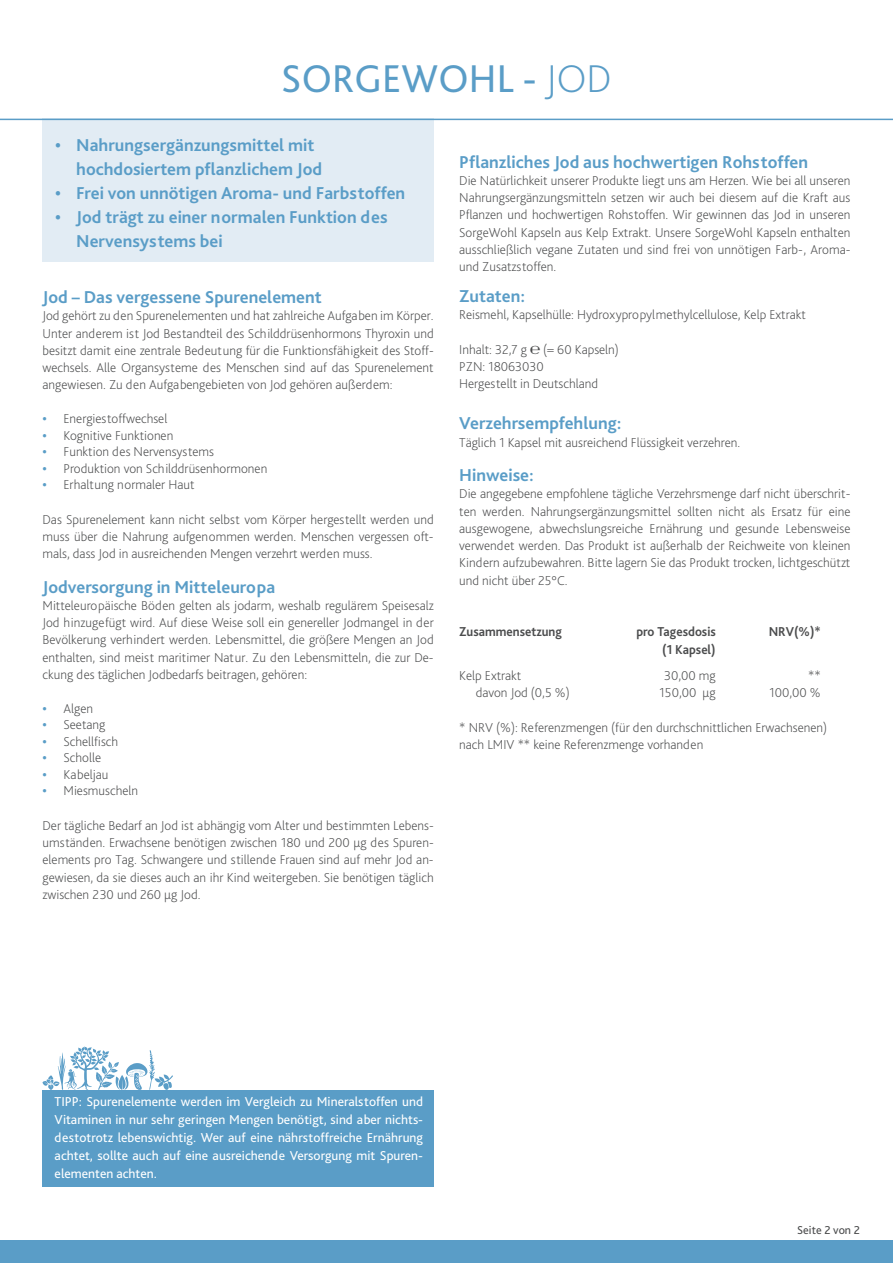
<style>
.page{position:relative;width:893px;height:1263px;background:#fff}
.page>*{position:absolute;margin:0;border:0;box-sizing:border-box;transform-origin:0 0}
.t1{font:40.5px "Bliss Pro";letter-spacing:.005em;color:#5a9dc7}
.t2{font:700 18px/24px "Bliss Pro";color:#5a9dc7}
.t3{font:200 13.5px/17.2px "Bliss Pro";color:#4b4c4d;text-align:justify}
.t4{font:13.5px/18px "Bliss Pro";color:#fff;text-align:justify}
.t5{font:700 13.5px "Bliss Pro";color:#4b4c4d;scale:.95 1}
.t6{font:12px "Bliss Pro";color:#4b4c4d}
.s1{font-weight:200}
.s2{font-weight:700;color:#5a9dc7}
</style>
<div class="page">
<div style="left:43px;top:1090px;width:391px;height:97px;background:#5a9dc7"></div>
<svg style="left:42px;top:1046px;width:131px;height:44px"></svg>
<div style="left:43px;top:119px;width:391px;height:143px;background:#e2ecf4"></div>
<hr style="left:0;top:119px;width:893px;height:1px;background:#5a9dc7">
<div style="left:0;top:1240px;width:893px;height:23px;background:#5a9dc7"></div>
<h1 class="t1" style="left:281px;top:54px;width:332px">SORGEWOHL - <span class="s1">JOD</span></h1>
<h2 class="t2" style="left:76px;top:133px;width:248px;text-indent:-21px">• Nahrungsergänzungsmittel mit hochdosiertem pflanzlichem Jod</h2>
<h2 class="t2" style="left:55px;top:181px;width:351px">• Frei von unnötigen Aroma- und Farbstoffen</h2>
<h2 class="t2" style="left:76px;top:205px;width:313px;text-indent:-21px">• Jod trägt zu einer normalen Funktion des<br>Nervensystems bei</h2>
<h2 class="t2" style="left:43px;top:285px;width:281px">Jod – Das vergessene Spurenelement</h2>
<p class="t3" style="left:43px;top:307px;width:393px">Jod gehört zu den Spurenelementen und hat zahlreiche Aufgaben im Körper.<br>Unter anderem ist Jod Bestandteil des Schilddrüsenhormons Thyroxin und besitzt damit eine zentrale Bedeutung für die Funktionsfähigkeit des Stoff&shy;wechsels. Alle Organsysteme des Menschen sind auf das Spurenelement angewiesen. Zu den Aufgabengebieten von Jod gehören außerdem:</p>
<p class="t3" style="left:43px;top:410px;width:126px"><span class="s2">•</span> Energiestoffwechsel</p>
<p class="t3" style="left:43px;top:426px;width:132px"><span class="s2">•</span> Kognitive Funktionen</p>
<p class="t3" style="left:43px;top:443px;width:173px"><span class="s2">•</span> Funktion des Nervensystems</p>
<p class="t3" style="left:43px;top:459px;width:226px"><span class="s2">•</span> Produktion von Schilddrüsenhormonen</p>
<p class="t3" style="left:43px;top:476px;width:153px"><span class="s2">•</span> Erhaltung normaler Haut</p>
<p class="t3" style="left:43px;top:510px;width:393px">Das Spurenelement kann nicht selbst vom Körper hergestellt werden und muss über die Nahrung aufgenommen werden. Menschen vergessen oft&shy;mals, dass Jod in ausreichenden Mengen verzehrt werden muss.</p>
<h2 class="t2" style="left:43px;top:574px;width:234px">Jodversorgung in Mitteleuropa</h2>
<p class="t3" style="left:43px;top:596px;width:393px">Mitteleuropäische Böden gelten als jodarm, weshalb regulärem Speisesalz Jod hinzugefügt wird. Auf diese Weise soll ein genereller Jodmangel in der Bevölkerung verhindert werden. Lebensmittel, die größere Mengen an Jod enthalten, sind meist maritimer Natur. Zu den Lebensmitteln, die zur De&shy;ckung des täglichen Jodbedarfs beitragen, gehören:</p>
<p class="t3" style="left:43px;top:699px;width:52px"><span class="s2">•</span> Algen</p>
<p class="t3" style="left:43px;top:716px;width:64px"><span class="s2">•</span> Seetang</p>
<p class="t3" style="left:43px;top:732px;width:77px"><span class="s2">•</span> Schellfisch</p>
<p class="t3" style="left:43px;top:749px;width:60px"><span class="s2">•</span> Scholle</p>
<p class="t3" style="left:43px;top:765px;width:68px"><span class="s2">•</span> Kabeljau</p>
<p class="t3" style="left:43px;top:782px;width:97px"><span class="s2">•</span> Miesmuscheln</p>
<p class="t3" style="left:43px;top:816px;width:393px">Der tägliche Bedarf an Jod ist abhängig vom Alter und bestimmten Lebens&shy;umständen. Erwachsene benötigen zwischen 180 und 200 μg des Spuren&shy;elements pro Tag. Schwangere und stillende Frauen sind auf mehr Jod an&shy;gewiesen, da sie dieses auch an ihr Kind weitergeben. Sie benötigen täglich zwischen 230 und 260 μg Jod.</p>
<h2 class="t2" style="left:459px;top:149px;width:350px">Pflanzliches Jod aus hochwertigen Rohstoffen</h2>
<p class="t3" style="left:459px;top:171px;width:393px">Die Natürlichkeit unserer Produkte liegt uns am Herzen. Wie bei all unseren Nahrungsergänzungsmitteln setzen wir auch bei diesem auf die Kraft aus Pflanzen und hochwertigen Rohstoffen. Wir gewinnen das Jod in unseren SorgeWohl Kapseln aus Kelp Extrakt. Unsere SorgeWohl Kapseln enthalten ausschließlich vegane Zutaten und sind frei von unnötigen Farb-, Aroma&shy;und Zusatzstoffen.</p>
<h2 class="t2" style="left:459px;top:283px;width:67px">Zutaten:</h2>
<p class="t3" style="left:459px;top:306px;width:348px">Reismehl, Kapselhülle: Hydroxypropylmethylcellulose, Kelp Extrakt</p>
<p class="t3" style="left:459px;top:340px;width:161px;text-align:left">Inhalt: 32,7 g ℮ (= 60 Kapseln)<br>PZN: 18063030<br>Hergestellt in Deutschland</p>
<h2 class="t2" style="left:459px;top:411px;width:164px">Verzehrsempfehlung:</h2>
<p class="t3" style="left:459px;top:433px;width:282px">Täglich 1 Kapsel mit ausreichend Flüssigkeit verzehren.</p>
<h2 class="t2" style="left:459px;top:463px;width:76px">Hinweise:</h2>
<p class="t3" style="left:459px;top:485px;width:393px">Die angegebene empfohlene tägliche Verzehrsmenge darf nicht überschrit&shy;ten werden. Nahrungsergänzungsmittel sollten nicht als Ersatz für eine ausgewogene, abwechslungsreiche Ernährung und gesunde Lebensweise verwendet werden. Das Produkt ist außerhalb der Reichweite von kleinen Kindern aufzubewahren. Bitte lagern Sie das Produkt trocken, lichtgeschützt und nicht über 25°C.</p>
<p class="t5" style="left:459px;top:623px;width:110px">Zusammensetzung</p>
<p class="t5" style="left:636px;top:623px;width:85px">pro Tagesdosis</p>
<p class="t5" style="left:769px;top:623px;width:56px">NRV(%)*</p>
<p class="t5" style="left:662px;top:641px;width:58px">(1 Kapsel)</p>
<p class="t3" style="left:459px;top:666px;width:64px">Kelp Extrakt</p>
<p class="t3" style="left:664px;top:666px;width:53px">30,00 mg</p>
<p class="t3" style="left:808px;top:666px;width:14px">**</p>
<p class="t3" style="left:476px;top:684px;width:95px">davon Jod (0,5 %)</p>
<p class="t3" style="left:660px;top:684px;width:58px">150,00 µg</p>
<p class="t3" style="left:769px;top:684px;width:53px">100,00 %</p>
<p class="t3" style="left:459px;top:718px;width:369px">* NRV (%): Referenzmengen (für den durchschnittlichen Erwachsenen) nach LMIV ** keine Referenzmenge vorhanden</p>
<p class="t4" style="left:55px;top:1092px;width:370px">TIPP: Spurenelemente werden im Vergleich zu Mineralstoffen und Vitaminen in nur sehr geringen Mengen benötigt, sind aber nichts&shy;destotrotz lebenswichtig. Wer auf eine nährstoffreiche Ernährung achtet, sollte auch auf eine ausreichende Versorgung mit Spuren&shy;elementen achten.</p>
<p class="t6" style="left:797px;top:1222px;width:64px">Seite 2 von 2</p>
</div>
